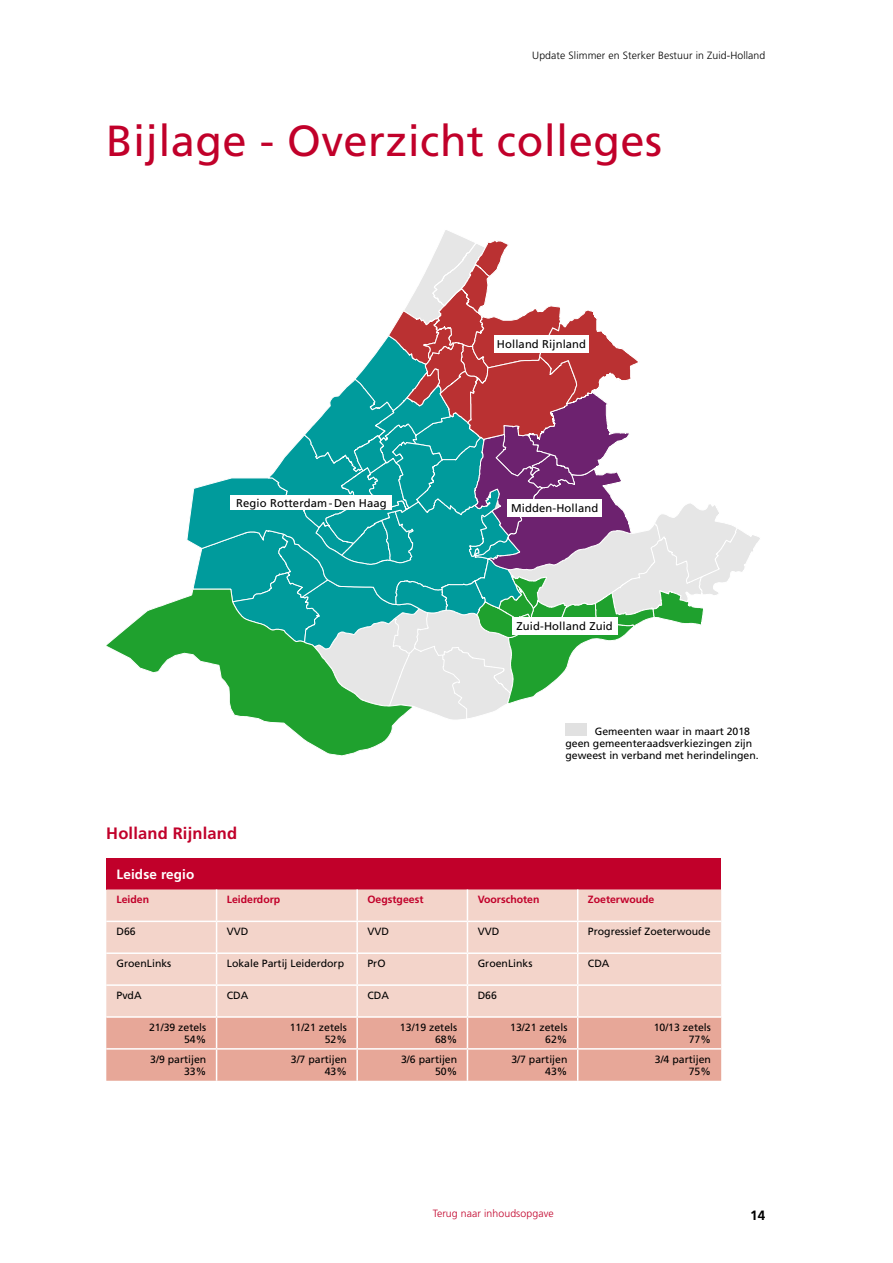
<style>
.page{position:relative;width:893px;height:1263px;background:#fff}
.page>*{position:absolute;margin:0;border:0;box-sizing:border-box;transform-origin:0 0}
.t1{font:43.5px "Frutiger LT Std";letter-spacing:.01em;color:#c1002a}
.t2{font:700 16.5px "Frutiger LT Std";letter-spacing:.01em;color:#c1002a}
.t3{font:700 13.5px "Frutiger LT Std";letter-spacing:.01em;color:#fff}
.t4{font:700 13.5px "Frutiger LT Std";color:#000}
.t5{font:11.25px "Frutiger LT Std";letter-spacing:.01em;color:#000}
.t6{font:10.5px/12px "Frutiger LT Std";color:#000;text-align:right}
.t7{font:700 10.5px "Frutiger LT Std";color:#c1002a}
.t8{font:300 10.5px "Frutiger LT Std";letter-spacing:.01em;color:#000}
.t9{font:300 10.5px "Frutiger LT Std";letter-spacing:.01em;color:#c1002a}
</style>
<div class="page">
<div style="left:106px;top:857px;width:615px;height:32px;background:#c1002a"></div>
<div style="left:106px;top:889px;width:615px;height:127px;background:#f3d4ca"></div>
<div style="left:106px;top:1018px;width:615px;height:63px;background:#e7a798"></div>
<hr style="left:216px;top:889px;width:1px;height:31px;background:#fff">
<hr style="left:356px;top:889px;width:2px;height:31px;background:#fff">
<hr style="left:467px;top:889px;width:1px;height:31px;background:#fff">
<hr style="left:577px;top:889px;width:1px;height:31px;background:#fff">
<hr style="left:106px;top:920px;width:111px;height:2px;background:#fff">
<hr style="left:217px;top:920px;width:140px;height:2px;background:#fff">
<hr style="left:216px;top:922px;width:1px;height:30px;background:#fff">
<hr style="left:357px;top:920px;width:110px;height:2px;background:#fff">
<hr style="left:356px;top:922px;width:2px;height:30px;background:#fff">
<hr style="left:467px;top:920px;width:111px;height:2px;background:#fff">
<hr style="left:467px;top:922px;width:1px;height:30px;background:#fff">
<hr style="left:578px;top:920px;width:143px;height:2px;background:#fff">
<hr style="left:577px;top:922px;width:1px;height:30px;background:#fff">
<hr style="left:106px;top:952px;width:111px;height:2px;background:#fff">
<hr style="left:217px;top:952px;width:140px;height:2px;background:#fff">
<hr style="left:216px;top:954px;width:1px;height:30px;background:#fff">
<hr style="left:357px;top:952px;width:110px;height:2px;background:#fff">
<hr style="left:356px;top:954px;width:2px;height:30px;background:#fff">
<hr style="left:467px;top:952px;width:111px;height:2px;background:#fff">
<hr style="left:467px;top:954px;width:1px;height:30px;background:#fff">
<hr style="left:578px;top:952px;width:143px;height:2px;background:#fff">
<hr style="left:577px;top:954px;width:1px;height:30px;background:#fff">
<hr style="left:106px;top:984px;width:111px;height:2px;background:#fff">
<hr style="left:217px;top:984px;width:140px;height:2px;background:#fff">
<hr style="left:216px;top:986px;width:1px;height:30px;background:#fff">
<hr style="left:357px;top:984px;width:110px;height:2px;background:#fff">
<hr style="left:356px;top:986px;width:2px;height:30px;background:#fff">
<hr style="left:467px;top:984px;width:111px;height:2px;background:#fff">
<hr style="left:467px;top:986px;width:1px;height:30px;background:#fff">
<hr style="left:578px;top:984px;width:143px;height:2px;background:#fff">
<hr style="left:577px;top:986px;width:1px;height:30px;background:#fff">
<hr style="left:216px;top:1018px;width:1px;height:30px;background:#fff">
<hr style="left:356px;top:1018px;width:2px;height:30px;background:#fff">
<hr style="left:467px;top:1018px;width:1px;height:30px;background:#fff">
<hr style="left:577px;top:1018px;width:1px;height:30px;background:#fff">
<hr style="left:106px;top:1048px;width:111px;height:1px;background:#fff">
<hr style="left:217px;top:1048px;width:140px;height:1px;background:#fff">
<hr style="left:216px;top:1049px;width:1px;height:32px;background:#fff">
<hr style="left:357px;top:1048px;width:110px;height:1px;background:#fff">
<hr style="left:356px;top:1049px;width:2px;height:32px;background:#fff">
<hr style="left:467px;top:1048px;width:111px;height:1px;background:#fff">
<hr style="left:467px;top:1049px;width:1px;height:32px;background:#fff">
<hr style="left:578px;top:1048px;width:143px;height:1px;background:#fff">
<hr style="left:577px;top:1049px;width:1px;height:32px;background:#fff">
<svg style="left:106px;top:597px;width:292px;height:159px"></svg>
<svg style="left:186px;top:230px;width:574px;height:490px"></svg>
<div style="left:494px;top:335px;width:95px;height:17px;background:#fff"></div>
<div style="left:231px;top:495px;width:161px;height:15px;background:#fff"></div>
<div style="left:507px;top:499px;width:95px;height:17px;background:#fff"></div>
<div style="left:512px;top:617px;width:105px;height:17px;background:#fff"></div>
<div style="left:565px;top:723px;width:21px;height:13px;background:#e1e1e1"></div>
<p class="t8" style="left:532px;top:49px;width:235px">Update Slimmer en Sterker Bestuur in Zuid-Holland</p>
<h1 class="t1" style="left:106px;top:115px;width:557px">Bijlage - Overzicht colleges</h1>
<p class="t5" style="left:497px;top:338px;width:91px">Holland Rijnland</p>
<p class="t5" style="left:236px;top:496px;width:152px">Regio Rotterdam - Den Haag</p>
<p class="t5" style="left:511px;top:501px;width:89px">Midden-Holland</p>
<p class="t5" style="left:517px;top:620px;width:98px">Zuid-Holland Zuid</p>
<h2 class="t2" style="left:106px;top:823px;width:132px">Holland Rijnland</h2>
<p class="t6" style="left:566px;top:726px;width:195px;text-align:left;text-indent:29px">Gemeenten waar in maart 2018 geen gemeenteraadsverkiezingen zijn geweest in verband met herindelingen.</p>
<p class="t3" style="left:117px;top:866px;width:79px">Leidse regio</p>
<p class="t7" style="left:117px;top:893px;width:34px">Leiden</p>
<p class="t7" style="left:227px;top:893px;width:55px">Leiderdorp</p>
<p class="t7" style="left:367px;top:893px;width:58px">Oegstgeest</p>
<p class="t7" style="left:478px;top:893px;width:63px">Voorschoten</p>
<p class="t7" style="left:588px;top:893px;width:68px">Zoeterwoude</p>
<p class="t6" style="left:117px;top:926px;width:21px">D66</p>
<p class="t6" style="left:227px;top:926px;width:23px">VVD</p>
<p class="t6" style="left:367px;top:926px;width:23px">VVD</p>
<p class="t6" style="left:478px;top:926px;width:23px">VVD</p>
<p class="t6" style="left:588px;top:926px;width:124px">Progressief Zoeterwoude</p>
<p class="t6" style="left:117px;top:957px;width:56px">GroenLinks</p>
<p class="t6" style="left:227px;top:957px;width:119px">Lokale Partij Leiderdorp</p>
<p class="t6" style="left:367px;top:957px;width:20px">PrO</p>
<p class="t6" style="left:478px;top:957px;width:56px">GroenLinks</p>
<p class="t6" style="left:588px;top:957px;width:23px">CDA</p>
<p class="t6" style="left:117px;top:989px;width:27px">PvdA</p>
<p class="t6" style="left:227px;top:989px;width:23px">CDA</p>
<p class="t6" style="left:367px;top:989px;width:23px">CDA</p>
<p class="t6" style="left:478px;top:989px;width:21px">D66</p>
<p class="t6" style="left:149px;top:1021px;width:59px">21/39 zetels<br>54%</p>
<p class="t6" style="left:290px;top:1021px;width:59px">11/21 zetels<br>52%</p>
<p class="t6" style="left:400px;top:1021px;width:59px">13/19 zetels<br>68%</p>
<p class="t6" style="left:510px;top:1021px;width:59px">13/21 zetels<br>62%</p>
<p class="t6" style="left:654px;top:1021px;width:59px">10/13 zetels<br>77%</p>
<p class="t6" style="left:150px;top:1053px;width:58px">3/9 partijen<br>33%</p>
<p class="t6" style="left:291px;top:1053px;width:58px">3/7 partijen<br>43%</p>
<p class="t6" style="left:401px;top:1053px;width:58px">3/6 partijen<br>50%</p>
<p class="t6" style="left:511px;top:1053px;width:58px">3/7 partijen<br>43%</p>
<p class="t6" style="left:655px;top:1053px;width:58px">3/4 partijen<br>75%</p>
<p class="t9" style="left:433px;top:1207px;width:122px">Terug naar inhoudsopgave</p>
<p class="t4" style="left:750px;top:1208px;width:17px">14</p>
</div>
